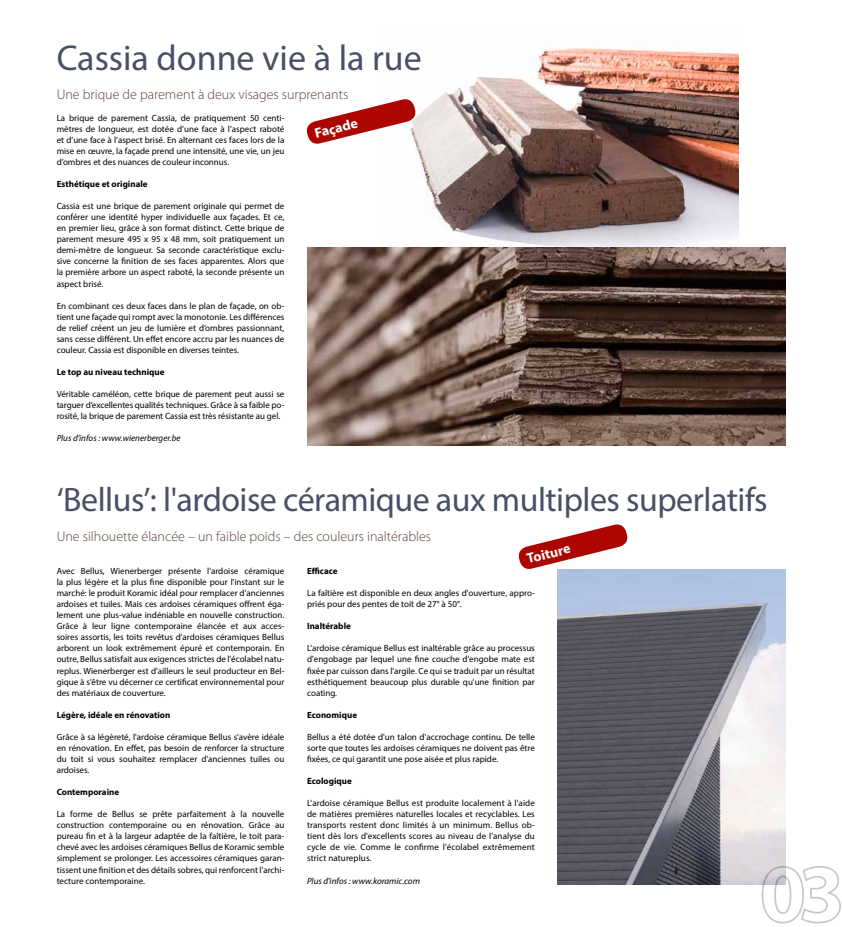
<style>
.page{position:relative;width:842px;height:927px;background:#fff}
.page>*{position:absolute;margin:0;border:0;box-sizing:border-box;transform-origin:0 0}
.t1{font:36px "Myriad Pro";color:#485068}
.t2{font:34px "Myriad Pro";letter-spacing:-.015em;color:#485068}
.t3{font:300 14px "Myriad Pro";color:#594138}
.t4{font:700 14px "Myriad Pro";color:#fff}
.t5{font:9px/11.1px "Myriad Pro";color:#000;text-align:justify}
.t6{font:700 9px "Myriad Pro";color:#000}
.t7{font:italic 9px "Myriad Pro";color:#000}
</style>
<div class="page">
<img style="left:416px;top:43px;width:323px;height:204px">
<svg style="left:306px;top:97px;width:111px;height:49px"></svg>
<img style="left:558px;top:569px;width:227px;height:315px">
<img style="left:307px;top:248px;width:478px;height:198px">
<svg style="left:518px;top:524px;width:111px;height:47px"></svg>
<svg style="left:761px;top:865px;width:80px;height:59px"></svg>
<h1 class="t1" style="left:57px;top:35px;width:367px">Cassia donne vie à la rue</h1>
<h3 class="t3" style="left:57px;top:86px;width:293px">Une brique de parement à deux visages surprenants</h3>
<h3 class="t4" style="left:313px;top:125px;width:45px;rotate:-14deg">Façade</h3>
<p class="t5" style="left:57px;top:112px;width:229px">La brique de parement Cassia, de pratiquement 50 centi&shy;mètres de longueur, est dotée d’une face à l’aspect raboté et d’une face à l’aspect brisé. En alternant ces faces lors de la mise en œuvre, la façade prend une intensité, une vie, un jeu d’ombres et des nuances de couleur inconnus.</p>
<p class="t6" style="left:57px;top:178px;width:92px">Esthétique et originale</p>
<p class="t5" style="left:57px;top:200px;width:229px">Cassia est une brique de parement originale qui permet de conférer une identité hyper individuelle aux façades. Et ce, en premier lieu, grâce à son format distinct. Cette brique de parement mesure 495 x 95 x 48 mm, soit pratiquement un demi-mètre de longueur. Sa seconde caractéristique exclu&shy;sive concerne la finition de ses faces apparentes. Alors que la première arbore un aspect raboté, la seconde présente un aspect brisé.</p>
<p class="t5" style="left:57px;top:300px;width:229px">En combinant ces deux faces dans le plan de façade, on ob&shy;tient une façade qui rompt avec la monotonie. Les différences de relief créent un jeu de lumière et d’ombres passionnant, sans cesse différent. Un effet encore accru par les nuances de couleur. Cassia est disponible en diverses teintes.</p>
<p class="t6" style="left:57px;top:366px;width:109px">Le top au niveau technique</p>
<p class="t5" style="left:57px;top:388px;width:229px">Véritable caméléon, cette brique de parement peut aussi se targuer d’excellentes qualités techniques. Grâce à sa faible po&shy;rosité, la brique de parement Cassia est très résistante au gel.</p>
<p class="t7" style="left:57px;top:433px;width:125px">Plus d’infos : www.wienerberger.be</p>
<h2 class="t2" style="left:57px;top:479px;width:712px">‘Bellus’: l'ardoise céramique aux multiples superlatifs</h2>
<h3 class="t3" style="left:57px;top:528px;width:376px">Une silhouette élancée – un faible poids – des couleurs inaltérables</h3>
<p class="t5" style="left:57px;top:565px;width:229px">Avec Bellus, Wienerberger présente l'ardoise céramique la plus légère et la plus fine disponible pour l'instant sur le marché: le produit Koramic idéal pour remplacer d'anciennes ardoises et tuiles. Mais ces ardoises céramiques offrent éga&shy;lement une plus-value indéniable en nouvelle construction.<br>Grâce à leur ligne contemporaine élancée et aux acces&shy;soires assortis, les toits revêtus d'ardoises céramiques Bellus arborent un look extrêmement épuré et contemporain. En outre, Bellus satisfait aux exigences strictes de l'écolabel natu&shy;replus. Wienerberger est d'ailleurs le seul producteur en Bel&shy;gique à s'être vu décerner ce certificat environnemental pour des matériaux de couverture.</p>
<p class="t6" style="left:57px;top:709px;width:115px">Légère, idéale en rénovation</p>
<p class="t5" style="left:57px;top:731px;width:229px">Grâce à sa légèreté, l'ardoise céramique Bellus s'avère idéale en rénovation. En effet, pas besoin de renforcer la structure du toit si vous souhaitez remplacer d'anciennes tuiles ou ardoises.</p>
<p class="t6" style="left:57px;top:786px;width:64px">Contemporaine</p>
<p class="t5" style="left:57px;top:808px;width:229px">La forme de Bellus se prête parfaitement à la nouvelle construction contemporaine ou en rénovation. Grâce au pureau fin et à la largeur adaptée de la faîtière, le toit para&shy;chevé avec les ardoises céramiques Bellus de Koramic semble simplement se prolonger. Les accessoires céramiques garan&shy;tissent une finition et des détails sobres, qui renforcent l'archi&shy;tecture contemporaine.</p>
<h3 class="t4" style="left:525px;top:550px;width:46px;rotate:-14deg">Toiture</h3>
<p class="t6" style="left:307px;top:565px;width:32px">Efficace</p>
<p class="t5" style="left:307px;top:587px;width:229px">La faîtière est disponible en deux angles d'ouverture, appro&shy;priés pour des pentes de toit de 27° à 50°.</p>
<p class="t6" style="left:307px;top:620px;width:45px">Inaltérable</p>
<p class="t5" style="left:307px;top:643px;width:229px">L'ardoise céramique Bellus est inaltérable grâce au processus d'engobage par lequel une fine couche d'engobe mate est fixée par cuisson dans l'argile. Ce qui se traduit par un résultat esthétiquement beaucoup plus durable qu'une finition par coating.</p>
<p class="t6" style="left:307px;top:709px;width:51px">Economique</p>
<p class="t5" style="left:307px;top:731px;width:229px">Bellus a été dotée d'un talon d'accrochage continu. De telle sorte que toutes les ardoises céramiques ne doivent pas être fixées, ce qui garantit une pose aisée et plus rapide.</p>
<p class="t6" style="left:307px;top:775px;width:46px">Ecologique</p>
<p class="t5" style="left:307px;top:797px;width:229px">L'ardoise céramique Bellus est produite localement à l'aide de matières premières naturelles locales et recyclables. Les transports restent donc limités à un minimum. Bellus ob&shy;tient dès lors d'excellents scores au niveau de l'analyse du cycle de vie. Comme le confirme l'écolabel extrêmement strict natureplus.</p>
<p class="t7" style="left:307px;top:875px;width:114px">Plus d'infos : www.koramic.com</p>
</div>
